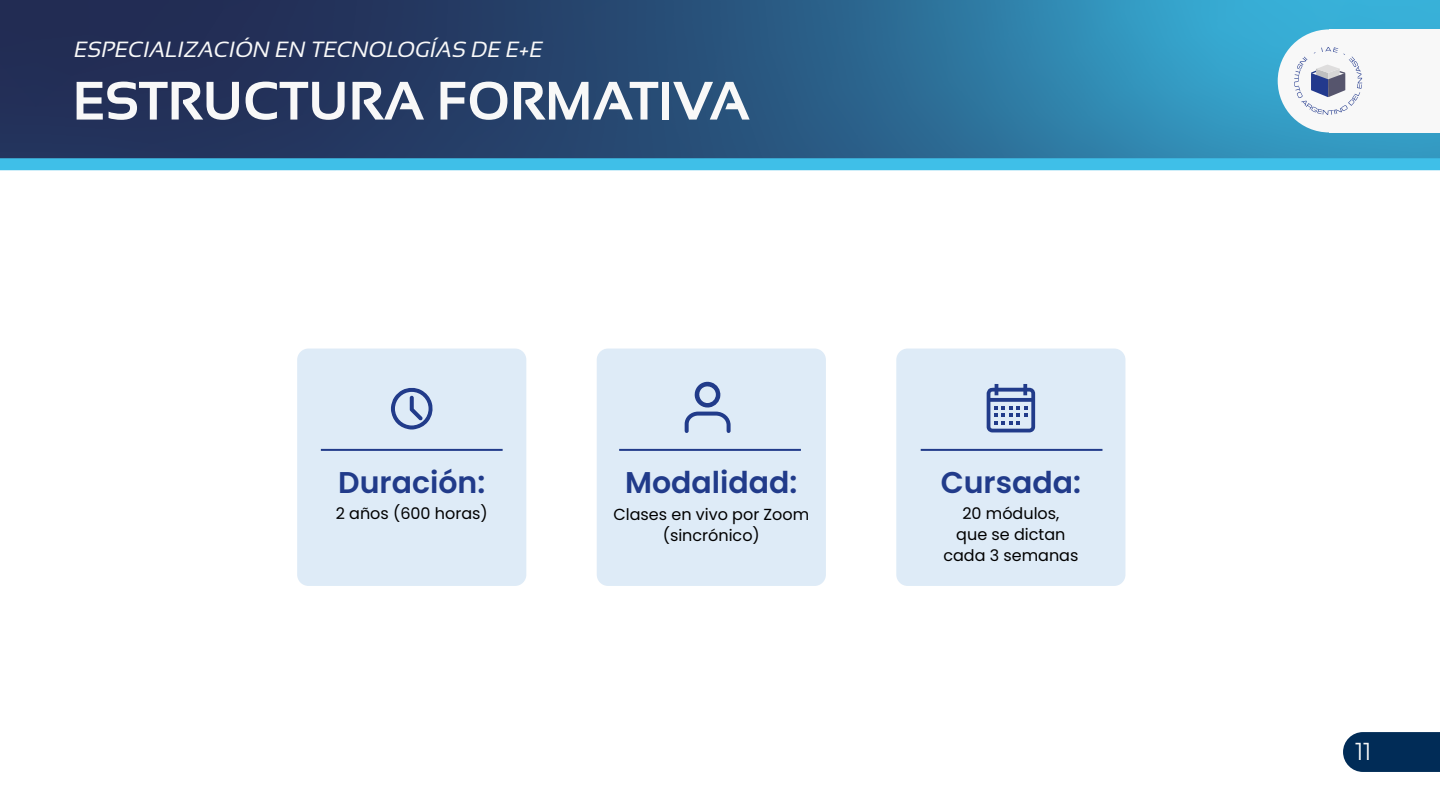
<style>
.page{position:relative;width:1440px;height:810px;background:#fff}
.page>*{position:absolute;margin:0;border:0;box-sizing:border-box;transform-origin:0 0}
.t1{font:700 54px "Sansation";color:#f8f8f8}
.t2{font:600 30px "Poppins";color:#213b8a}
.t3{font:700 24px "Satoshi Variable";color:#f8f8f8}
.t4{font:italic 22px "Sansation";color:#f8f8f8}
.t5{font:16px/21px "Poppins";color:#000;text-align:center}
</style>
<div class="page">
<svg style="left:0;top:0;width:1440px;height:158px;background:#295982"></svg>
<div style="left:0;top:158px;width:1440px;height:12px;background:#3fbfe8"></div>
<svg style="left:1343px;top:732px;width:97px;height:40px;background:#0d365e"></svg>
<div style="left:1329px;top:29px;width:111px;height:103px;background:#f8f8f8"></div>
<div style="left:1278px;top:29px;width:103px;height:103px;background:#f8f8f8;border-radius:50%"></div>
<svg style="left:1294px;top:47px;width:68px;height:68px"></svg>
<div style="left:597px;top:349px;width:229px;height:237px;background:#deebf7;border-radius:11px"></div>
<div style="left:297px;top:349px;width:229px;height:237px;background:#deebf7;border-radius:11px"></div>
<div style="left:896px;top:349px;width:229px;height:237px;background:#deebf7;border-radius:11px"></div>
<svg style="left:391px;top:388px;width:42px;height:42px"></svg>
<svg style="left:987px;top:384px;width:48px;height:48px"></svg>
<svg style="left:684px;top:381px;width:47px;height:52px"></svg>
<hr style="left:921px;top:449px;width:181px;height:2px;background:#213b8a">
<hr style="left:321px;top:449px;width:182px;height:2px;background:#213b8a">
<hr style="left:619px;top:449px;width:182px;height:2px;background:#213b8a">
<h3 class="t4" style="left:75px;top:37px;width:470px">ESPECIALIZACIÓN EN TECNOLOGÍAS DE E+E</h3>
<h1 class="t1" style="left:73px;top:71px;width:679px">ESTRUCTURA FORMATIVA</h1>
<h2 class="t2" style="left:338px;top:466px;width:149px">Duración:</h2>
<p class="t5" style="left:336px;top:503px;width:154px">2 años (600 horas)</p>
<h2 class="t2" style="left:625px;top:466px;width:174px">Modalidad:</h2>
<p class="t5" style="left:613px;top:504px;width:197px">Clases en vivo por Zoom (sincrónico)</p>
<h2 class="t2" style="left:941px;top:465px;width:142px">Cursada:</h2>
<p class="t5" style="left:943px;top:503px;width:137px">20 módulos,<br>que se dictan cada 3 semanas</p>
<h3 class="t3" style="left:1355px;top:733px;width:17px">11</h3>
</div>
